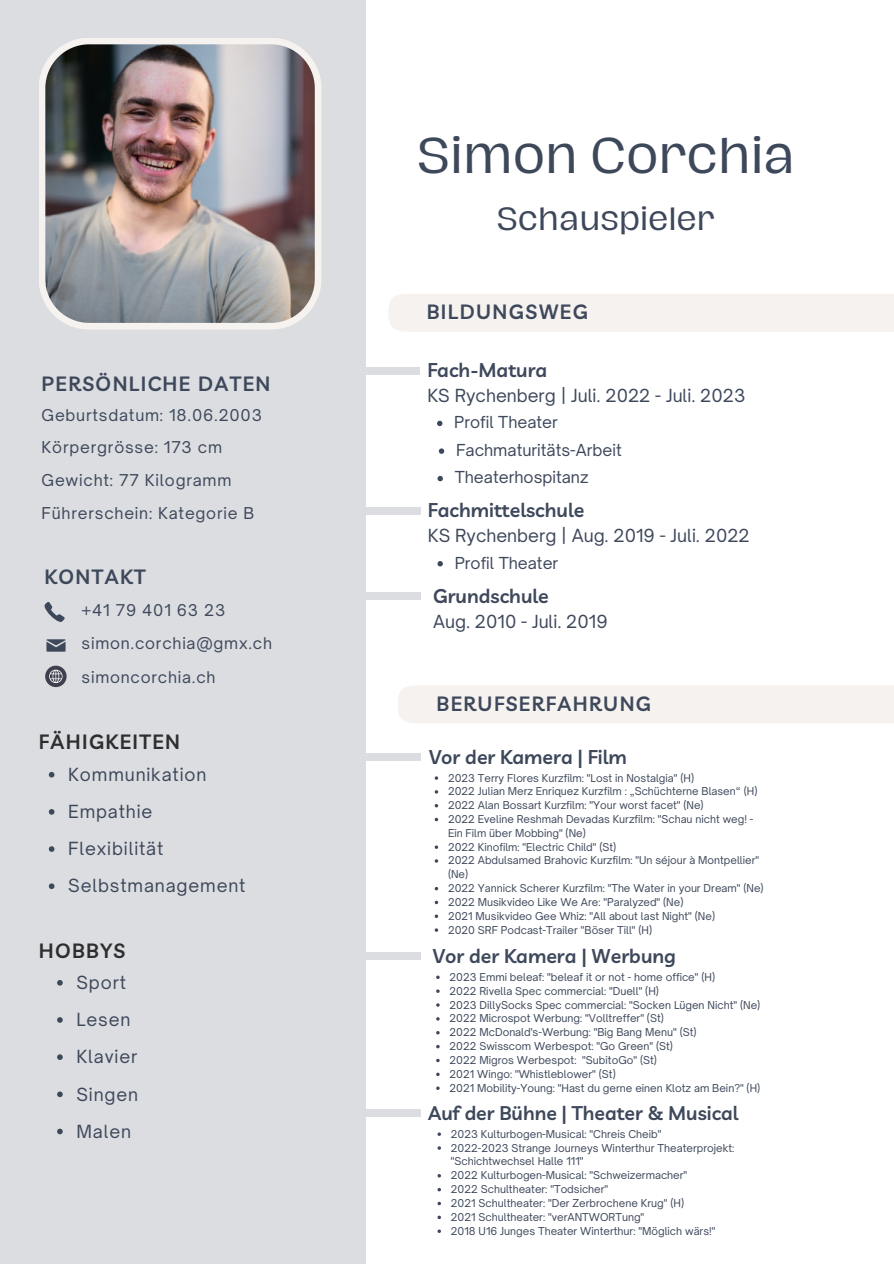
<style>
.page{position:relative;width:894px;height:1264px;background:#fff}
.page>*{position:absolute;margin:0;border:0;box-sizing:border-box;transform-origin:0 0}
.t1{font:46.05px "Hagrid";letter-spacing:.03em;color:#3e485b}
.t2{font:29.55px "Hagrid";letter-spacing:.03em;color:#3e485b}
.t3{font:600 20.1px "Livvic";letter-spacing:.07em;color:#3e485b}
.t4{font:600 20.1px "Livvic";letter-spacing:.07em;color:#2e2e30}
.t5{font:600 19.5px "Livvic";color:#3e485b}
.t6{font:600 19.35px "Livvic";color:#3e485b}
.t7{font:17.4px "Open Sauce One";letter-spacing:.05em;color:#3e485b}
.t8{font:17.25px "Open Sauce One";color:#3e485b}
.t9{font:15.75px "Open Sauce One";color:#3e485b}
.t10{font:15.6px "Open Sauce One";letter-spacing:.05em;color:#3e485b}
.t11{font:10.35px/13.8px "Open Sauce One";color:#3e485b}
</style>
<div class="page">
<div style="left:0;top:0;width:365px;height:1263px;background:#dbdde0"></div>
<svg style="left:44px;top:602px;width:21px;height:20px"></svg>
<svg style="left:46px;top:639px;width:20px;height:12px"></svg>
<div style="left:398px;top:685px;width:495px;height:38px;background:#f6f2ef"></div>
<div style="left:388px;top:294px;width:505px;height:38px;background:#f6f2ef"></div>
<div style="left:359px;top:367px;width:60px;height:7px;background:#dbdde0"></div>
<img style="left:39px;top:38px;width:282px;height:291px">
<svg style="left:45px;top:665px;width:22px;height:22px"></svg>
<div style="left:358px;top:507px;width:62px;height:8px;background:#dbdde0"></div>
<div style="left:358px;top:592px;width:62px;height:8px;background:#dbdde0"></div>
<div style="left:358px;top:753px;width:62px;height:8px;background:#dbdde0"></div>
<div style="left:359px;top:952px;width:61px;height:8px;background:#dbdde0"></div>
<div style="left:359px;top:1109px;width:61px;height:8px;background:#dbdde0"></div>
<svg style="left:437px;top:421px;width:5px;height:5px"></svg>
<svg style="left:438px;top:448px;width:6px;height:6px"></svg>
<svg style="left:437px;top:561px;width:6px;height:5px"></svg>
<svg style="left:49px;top:772px;width:5px;height:5px"></svg>
<svg style="left:49px;top:809px;width:5px;height:5px"></svg>
<svg style="left:49px;top:846px;width:5px;height:5px"></svg>
<svg style="left:49px;top:883px;width:5px;height:6px"></svg>
<svg style="left:57px;top:980px;width:6px;height:5px"></svg>
<svg style="left:57px;top:1017px;width:6px;height:5px"></svg>
<svg style="left:57px;top:1054px;width:6px;height:5px"></svg>
<svg style="left:57px;top:1091px;width:6px;height:6px"></svg>
<svg style="left:57px;top:1128px;width:6px;height:6px"></svg>
<svg style="left:437px;top:476px;width:6px;height:5px"></svg>
<svg style="left:434px;top:817px;width:4px;height:4px"></svg>
<svg style="left:434px;top:886px;width:4px;height:4px"></svg>
<svg style="left:434px;top:900px;width:4px;height:4px"></svg>
<svg style="left:434px;top:914px;width:4px;height:4px"></svg>
<svg style="left:437px;top:1174px;width:4px;height:3px"></svg>
<svg style="left:437px;top:1188px;width:4px;height:3px"></svg>
<svg style="left:437px;top:1201px;width:4px;height:4px"></svg>
<svg style="left:437px;top:1215px;width:4px;height:4px"></svg>
<p class="t3" style="left:42px;top:371px;width:230px">PERSÖNLICHE DATEN</p>
<p class="t10" style="left:42px;top:405px;width:222px">Geburtsdatum: 18.06.2003</p>
<p class="t10" style="left:42px;top:437px;width:182px">Körpergrösse: 173 cm</p>
<p class="t10" style="left:42px;top:470px;width:191px">Gewicht: 77 Kilogramm</p>
<p class="t10" style="left:42px;top:503px;width:214px">Führerschein: Kategorie B</p>
<p class="t3" style="left:44px;top:563px;width:103px">KONTAKT</p>
<p class="t10" style="left:82px;top:600px;width:145px">+41 79 401 63 23</p>
<p class="t10" style="left:82px;top:633px;width:192px">simon.corchia@gmx.ch</p>
<p class="t10" style="left:82px;top:667px;width:135px">simoncorchia.ch</p>
<p class="t4" style="left:39px;top:728px;width:143px">FÄHIGKEITEN</p>
<p class="t7" style="left:68px;top:763px;width:140px">Kommunikation</p>
<p class="t7" style="left:68px;top:800px;width:86px">Empathie</p>
<p class="t7" style="left:68px;top:837px;width:97px">Flexibilität</p>
<p class="t7" style="left:68px;top:875px;width:179px">Selbstmanagement</p>
<p class="t4" style="left:39px;top:938px;width:88px">HOBBYS</p>
<p class="t7" style="left:76px;top:971px;width:51px">Sport</p>
<p class="t7" style="left:76px;top:1008px;width:56px">Lesen</p>
<p class="t7" style="left:76px;top:1045px;width:62px">Klavier</p>
<p class="t7" style="left:76px;top:1083px;width:63px">Singen</p>
<p class="t7" style="left:76px;top:1120px;width:56px">Malen</p>
<p class="t1" style="left:417px;top:134px;width:379px">Simon Corchia</p>
<p class="t2" style="left:497px;top:204px;width:219px">Schauspieler</p>
<p class="t3" style="left:426px;top:299px;width:162px">BILDUNGSWEG</p>
<p class="t6" style="left:427px;top:357px;width:121px">Fach-Matura</p>
<p class="t8" style="left:427px;top:384px;width:319px">KS Rychenberg | Juli. 2022 - Juli. 2023</p>
<p class="t9" style="left:454px;top:412px;width:105px">Profil Theater</p>
<p class="t9" style="left:456px;top:440px;width:167px">Fachmaturitäts-Arbeit</p>
<p class="t9" style="left:454px;top:467px;width:135px">Theaterhospitanz</p>
<p class="t6" style="left:427px;top:497px;width:158px">Fachmittelschule</p>
<p class="t8" style="left:427px;top:525px;width:323px">KS Rychenberg | Aug. 2019 - Juli. 2022</p>
<p class="t9" style="left:454px;top:553px;width:105px">Profil Theater</p>
<p class="t6" style="left:433px;top:583px;width:117px">Grundschule</p>
<p class="t8" style="left:433px;top:610px;width:176px">Aug. 2010 - Juli. 2019</p>
<p class="t3" style="left:436px;top:690px;width:216px">BERUFSERFAHRUNG</p>
<p class="t6" style="left:429px;top:744px;width:199px">Vor der Kamera | Film</p>
<p class="t11" style="left:448px;top:770px;width:247px">2023 Terry Flores Kurzfilm: "Lost in Nostalgia" (H)</p>
<p class="t11" style="left:448px;top:784px;width:311px">2022 Julian Merz Enriquez Kurzfilm : „Schüchterne Blasen“ (H)</p>
<p class="t11" style="left:448px;top:798px;width:257px">2022 Alan Bossart Kurzfilm: "Your worst facet" (Ne)</p>
<p class="t11" style="left:448px;top:812px;width:307px">2022 Eveline Reshmah Devadas Kurzfilm: "Schau nicht weg! -<br>Ein Film über Mobbing" (Ne)</p>
<p class="t11" style="left:448px;top:839px;width:170px">2022 Kinofilm: "Electric Child" (St)</p>
<p class="t11" style="left:448px;top:853px;width:312px">2022 Abdulsamed Brahovic Kurzfilm: "Un séjour à Montpellier" (Ne)</p>
<p class="t11" style="left:448px;top:881px;width:317px">2022 Yannick Scherer Kurzfilm: "The Water in your Dream" (Ne)</p>
<p class="t11" style="left:448px;top:895px;width:237px">2022 Musikvideo Like We Are: "Paralyzed" (Ne)</p>
<p class="t11" style="left:448px;top:908px;width:268px">2021 Musikvideo Gee Whiz: "All about last Night" (Ne)</p>
<p class="t11" style="left:448px;top:922px;width:206px">2020 SRF Podcast-Trailer "Böser Till" (H)</p>
<p class="t11" style="left:449px;top:969px;width:267px">2023 Emmi beleaf: "beleaf it or not - home office" (H)</p>
<p class="t11" style="left:449px;top:983px;width:211px">2022 Rivella Spec commercial: "Duell" (H)</p>
<p class="t11" style="left:449px;top:997px;width:312px">2023 DillySocks Spec commercial: "Socken Lügen Nicht" (Ne)</p>
<p class="t11" style="left:449px;top:1011px;width:216px">2022 Microspot Werbung: "Volltreffer" (St)</p>
<p class="t11" style="left:449px;top:1025px;width:248px">2022 McDonald's-Werbung: "Big Bang Menu" (St)</p>
<p class="t11" style="left:449px;top:1039px;width:225px">2022 Swisscom Werbespot: "Go Green" (St)</p>
<p class="t11" style="left:449px;top:1053px;width:209px">2022 Migros Werbespot: "SubitoGo" (St)</p>
<p class="t11" style="left:449px;top:1066px;width:168px">2021 Wingo: "Whistleblower" (St)</p>
<p class="t11" style="left:449px;top:1080px;width:312px">2021 Mobility-Young: "Hast du gerne einen Klotz am Bein?" (H)</p>
<p class="t11" style="left:450px;top:1126px;width:212px">2023 Kulturbogen-Musical: "Chreis Cheib"</p>
<p class="t11" style="left:450px;top:1140px;width:285px">2022-2023 Strange Journeys Winterthur Theaterprojekt: "Schichtwechsel Halle 111"</p>
<p class="t11" style="left:450px;top:1168px;width:238px">2022 Kulturbogen-Musical: "Schweizermacher"</p>
<p class="t11" style="left:450px;top:1182px;width:159px">2022 Schultheater: "Todsicher"</p>
<p class="t11" style="left:450px;top:1196px;width:235px">2021 Schultheater: "Der Zerbrochene Krug" (H)</p>
<p class="t11" style="left:450px;top:1209px;width:195px">2021 Schultheater: "verANTWORTung"</p>
<p class="t11" style="left:450px;top:1223px;width:266px">2018 U16 Junges Theater Winterthur: "Möglich wärs!"</p>
<p class="t5" style="left:432px;top:943px;width:244px">Vor der Kamera | Werbung</p>
<p class="t6" style="left:428px;top:1100px;width:312px">Auf der Bühne | Theater &amp; Musical</p>
</div>
